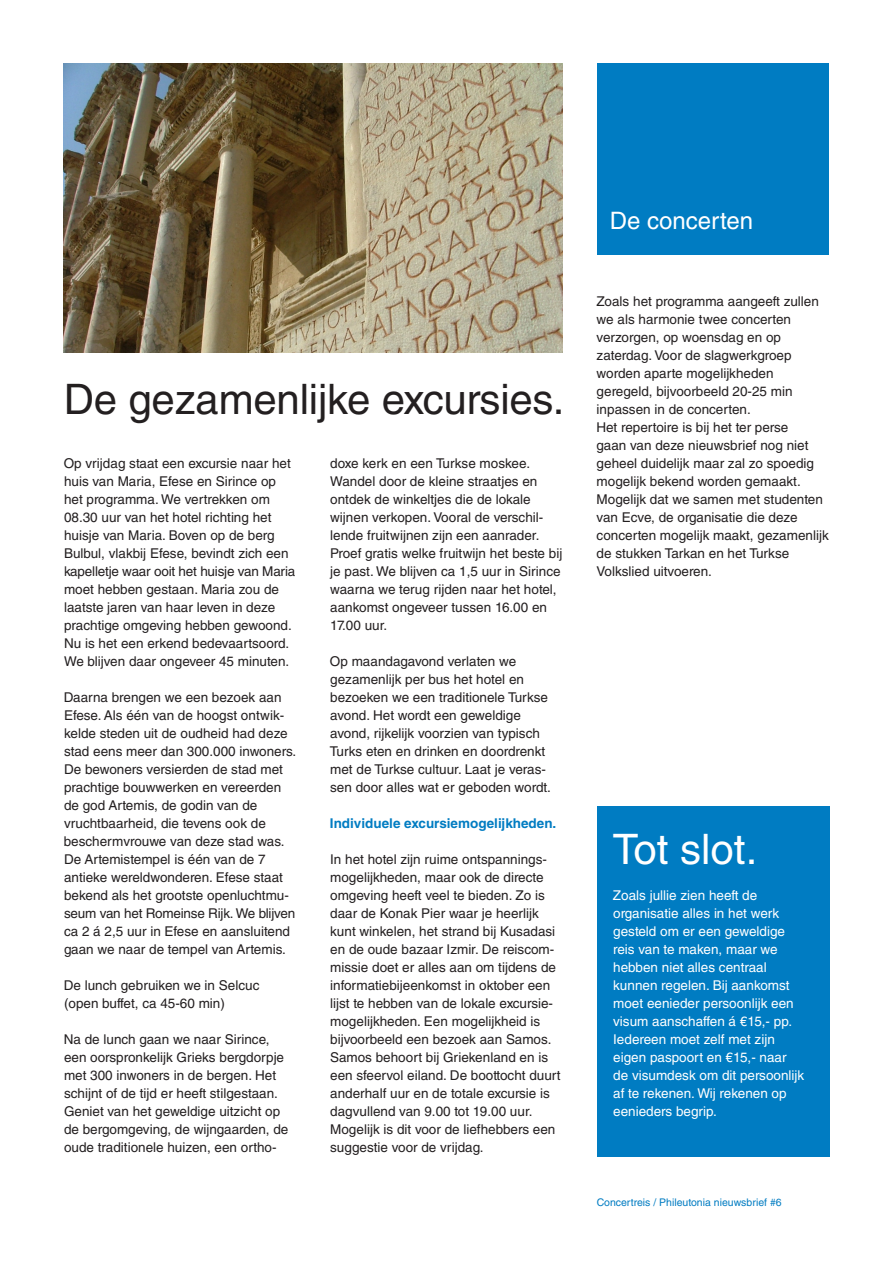
<style>
.page{position:relative;width:893px;height:1263px;background:#fff}
.page>*{position:absolute;margin:0;border:0;box-sizing:border-box;transform-origin:0 0}
.t1{font:42px "Helvetica LT Std";letter-spacing:-.005em;color:#231f20}
.t2{font:42px "Helvetica LT Std";color:#fff}
.t3{font:24px "Helvetica LT Std";color:#fff}
.t4{font:13.5px/18px "Helvetica LT Std";color:#231f20}
.t5{font:13.5px/18px "Helvetica LT Std";color:#fff}
.t6{font:700 13.5px "Helvetica LT Std";color:#007cc2}
.t7{font:10.5px "Helvetica LT Std";color:#007cc2}
</style>
<div class="page">
<div style="left:597px;top:806px;width:232px;height:351px;background:#007cc2"></div>
<div style="left:597px;top:64px;width:232px;height:191px;background:#007cc2"></div>
<img style="left:64px;top:64px;width:498px;height:289px">
<p class="t1" style="left:64px;top:375px;width:502px">De gezamenlijke excursies.</p>
<p class="t4" style="left:64px;top:454px;width:233px">Op vrijdag staat een excursie naar het huis van Maria, Efese en Sirince op het programma. We vertrekken om 08.30 uur van het hotel richting het huisje van Maria. Boven op de berg Bulbul, vlakbij Efese, bevindt zich een kapelletje waar ooit het huisje van Maria moet hebben gestaan. Maria zou de laatste jaren van haar leven in deze prachtige omgeving hebben gewoond.<br>Nu is het een erkend bedevaartsoord.<br>We blijven daar ongeveer 45 minuten.</p>
<p class="t4" style="left:64px;top:688px;width:234px">Daarna brengen we een bezoek aan Efese. Als één van de hoogst ontwik&shy;kelde steden uit de oudheid had deze stad eens meer dan 300.000 inwoners.<br>De bewoners versierden de stad met prachtige bouwwerken en vereerden de god Artemis, de godin van de vruchtbaarheid, die tevens ook de</p>
<p class="t4" style="left:64px;top:832px;width:233px">beschermvrouwe van deze stad was.<br>De Artemistempel is één van de 7 antieke wereldwonderen. Efese staat bekend als het grootste openluchtmu&shy;seum van het Romeinse Rijk. We blijven ca 2 á 2,5 uur in Efese en aansluitend gaan we naar de tempel van Artemis.</p>
<p class="t4" style="left:64px;top:976px;width:197px">De lunch gebruiken we in Selcuc (open buffet, ca 45-60 min)</p>
<p class="t4" style="left:64px;top:1030px;width:226px">Na de lunch gaan we naar Sirince, een oorspronkelijk Grieks bergdorpje met 300 inwoners in de bergen. Het schijnt of de tijd er heeft stilgestaan.<br>Geniet van het geweldige uitzicht op de bergomgeving, de wijngaarden, de oude traditionele huizen, een ortho-</p>
<p class="t4" style="left:330px;top:454px;width:234px">doxe kerk en een Turkse moskee.<br>Wandel door de kleine straatjes en ontdek de winkeltjes die de lokale wijnen verkopen. Vooral de verschil&shy;lende fruitwijnen zijn een aanrader.<br>Proef gratis welke fruitwijn het beste bij je past. We blijven ca 1,5 uur in Sirince waarna we terug rijden naar het hotel, aankomst ongeveer tussen 16.00 en 17.00 uur.</p>
<p class="t4" style="left:330px;top:652px;width:220px">Op maandagavond verlaten we gezamenlijk per bus het hotel en bezoeken we een traditionele Turkse avond. Het wordt een geweldige avond, rijkelijk voorzien van typisch</p>
<p class="t4" style="left:330px;top:742px;width:223px">Turks eten en drinken en doordrenkt met de Turkse cultuur. Laat je veras&shy;sen door alles wat er geboden wordt.</p>
<p class="t6" style="left:330px;top:815px;width:228px">Individuele excursiemogelijkheden.</p>
<p class="t4" style="left:330px;top:850px;width:232px">In het hotel zijn ruime ontspannings&shy;mogelijkheden, maar ook de directe omgeving heeft veel te bieden. Zo is daar de Konak Pier waar je heerlijk kunt winkelen, het strand bij Kusadasi en de oude bazaar Izmir. De reiscom&shy;missie doet er alles aan om tijdens de informatiebijeenkomst in oktober een lijst te hebben van de lokale excursie&shy;mogelijkheden. Een mogelijkheid is bijvoorbeeld een bezoek aan Samos.<br>Samos behoort bij Griekenland en is een sfeervol eiland. De boottocht duurt anderhalf uur en de totale excursie is dagvullend van 9.00 tot 19.00 uur.<br>Mogelijk is dit voor de liefhebbers een suggestie voor de vrijdag.</p>
<p class="t3" style="left:610px;top:206px;width:145px">De concerten</p>
<p class="t4" style="left:596px;top:292px;width:224px">Zoals het programma aangeeft zullen we als harmonie twee concerten verzorgen, op woensdag en op zaterdag. Voor de slagwerkgroep worden aparte mogelijkheden geregeld, bijvoorbeeld 20-25 min inpassen in de concerten.</p>
<p class="t4" style="left:596px;top:418px;width:234px">Het repertoire is bij het ter perse<br>gaan van deze nieuwsbrief nog niet geheel duidelijk maar zal zo spoedig mogelijk bekend worden gemaakt.<br>Mogelijk dat we samen met studenten van Ecve, de organisatie die deze concerten mogelijk maakt, gezamenlijk de stukken Tarkan en het Turkse Volkslied uitvoeren.</p>
<p class="t2" style="left:613px;top:825px;width:146px">Tot slot.</p>
<p class="t5" style="left:613px;top:886px;width:193px">Zoals jullie zien heeft de organisatie alles in het werk gesteld om er een geweldige reis van te maken, maar we hebben niet alles centraal kunnen regelen. Bij aankomst moet eenieder persoonlijk een visum aanschaffen á €15,- pp.<br>Iedereen moet zelf met zijn eigen paspoort en €15,- naar de visumdesk om dit persoonlijk af te rekenen. Wij rekenen op eenieders begrip.</p>
<p class="t7" style="left:597px;top:1196px;width:186px">Concertreis / Phileutonia nieuwsbrief #6</p>
</div>
